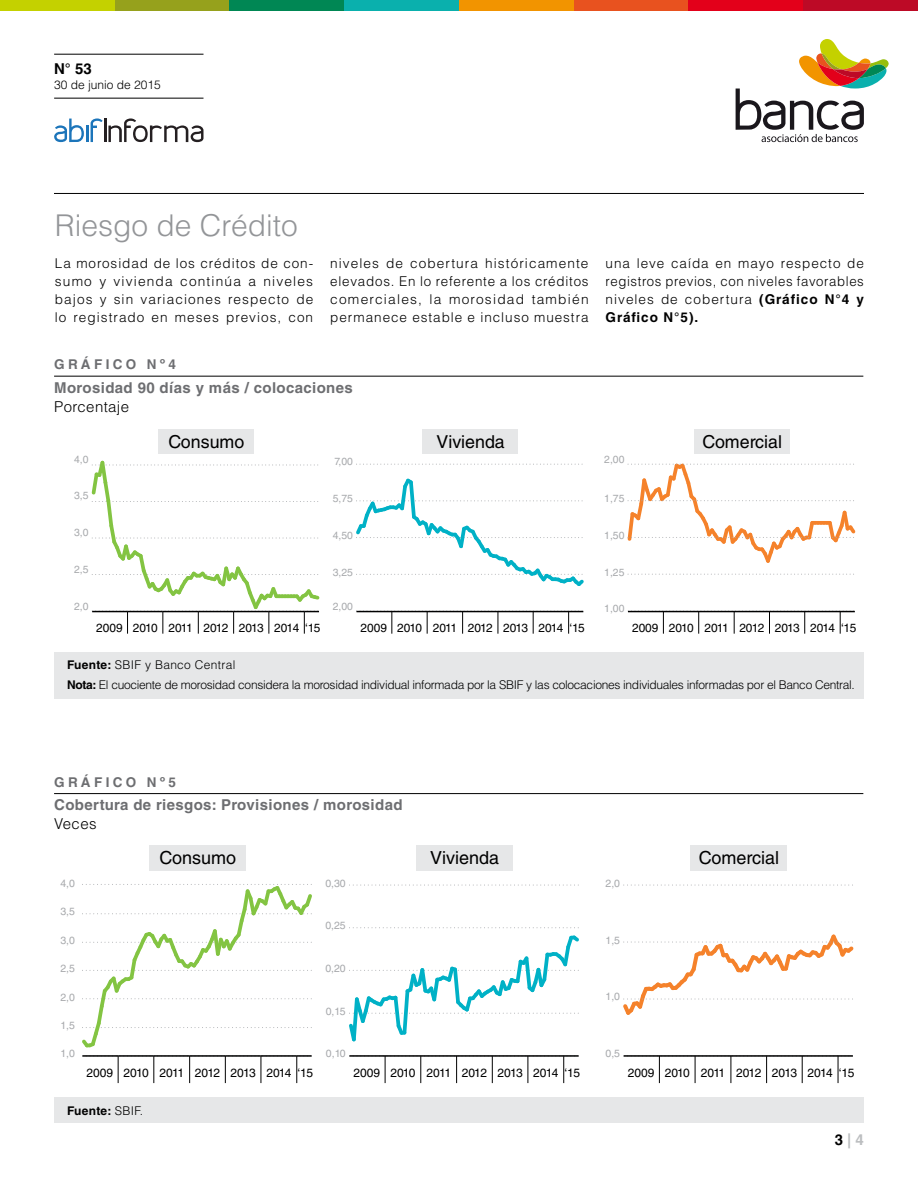
<style>
.page{position:relative;width:918px;height:1188px;background:#fff}
.page>*{position:absolute;margin:0;border:0;box-sizing:border-box;transform-origin:0 0}
.t1{font:300 30px "Helvetica LT Std";color:#939598}
.t2{font:18px "Helvetica LT Std";color:#000}
.t3{font:17.85px "Helvetica LT Std";color:#000}
.t4{font:700 15px "Helvetica LT Std";letter-spacing:.025em;color:#6d6e71}
.t5{font:300 15px "Helvetica LT Std";letter-spacing:.025em;color:#000}
.t6{font:700 15px "Helvetica LT Std";color:#000}
.t7{font:700 15px "Helvetica LT Std";color:#bcbec0}
.t8{font:300 13.5px/18px "Helvetica LT Std";letter-spacing:.075em;color:#000;text-align:justify}
.t9{font:700 13.5px "Helvetica LT Std";letter-spacing:.25em;color:#6d6e71}
.t10{font:300 12px/19.2px "Helvetica LT Std";letter-spacing:-.025em;color:#000}
.t11{font:12px "Helvetica LT Std";letter-spacing:-.04em;color:#000}
.t12{font:300 12px "Helvetica LT Std";color:#000}
.t13{font:700 12px "Helvetica LT Std";letter-spacing:.025em;color:#000}
.t14{font:11.85px "Helvetica LT Std";letter-spacing:-.04em;color:#000}
.t15{font:10.5px "Helvetica LT Std";color:#a7a9ac}
.t16{font:10.35px "Helvetica LT Std";color:#a7a9ac}
.s1{font-weight:700}
.s2{font-weight:300}
.s3{color:#000}
</style>
<div class="page">
<div style="left:0;top:0;width:115px;height:10px;background:#c4d100"></div>
<div style="left:115px;top:0;width:115px;height:10px;background:#96a11c"></div>
<div style="left:229px;top:0;width:115px;height:10px;background:#008754"></div>
<div style="left:344px;top:0;width:115px;height:10px;background:#0ab0ad"></div>
<div style="left:459px;top:0;width:115px;height:10px;background:#f29400"></div>
<div style="left:574px;top:0;width:114px;height:10px;background:#e8521f"></div>
<div style="left:688px;top:0;width:115px;height:10px;background:#e3001a"></div>
<div style="left:803px;top:0;width:115px;height:10px;background:#bd0a26"></div>
<svg style="left:736px;top:39px;width:153px;height:103px"></svg>
<svg style="left:54px;top:118px;width:150px;height:24px"></svg>
<hr style="left:54px;top:98px;width:150px;height:1px;background:#000">
<hr style="left:54px;top:54px;width:150px;height:1px;background:#000">
<div style="left:54px;top:1098px;width:810px;height:25px;background:#e6e7e8"></div>
<hr style="left:54px;top:793px;width:809px;height:1px;background:#000">
<div style="left:150px;top:845px;width:96px;height:25px;background:#e6e7e8"></div>
<svg style="left:82px;top:884px;width:230px;height:199px"></svg>
<div style="left:417px;top:845px;width:96px;height:25px;background:#e6e7e8"></div>
<svg style="left:384px;top:1057px;width:181px;height:26px"></svg>
<svg style="left:349px;top:885px;width:230px;height:1px"></svg>
<hr style="left:349px;top:1055px;width:230px;height:2px;background:#000">
<div style="left:691px;top:845px;width:96px;height:25px;background:#e6e7e8"></div>
<svg style="left:658px;top:1057px;width:181px;height:26px"></svg>
<svg style="left:623px;top:934px;width:231px;height:81px"></svg>
<svg style="left:627px;top:885px;width:226px;height:1px"></svg>
<hr style="left:624px;top:1055px;width:229px;height:2px;background:#000">
<svg style="left:349px;top:927px;width:230px;height:115px"></svg>
<hr style="left:54px;top:376px;width:809px;height:1px;background:#000">
<div style="left:54px;top:652px;width:810px;height:47px;background:#e6e7e8"></div>
<div style="left:159px;top:429px;width:95px;height:25px;background:#e6e7e8"></div>
<svg style="left:91px;top:460px;width:229px;height:174px"></svg>
<div style="left:423px;top:429px;width:95px;height:25px;background:#e6e7e8"></div>
<svg style="left:356px;top:612px;width:227px;height:22px"></svg>
<svg style="left:356px;top:464px;width:227px;height:1px"></svg>
<hr style="left:356px;top:611px;width:227px;height:1px;background:#000">
<svg style="left:356px;top:478px;width:228px;height:108px"></svg>
<div style="left:694px;top:429px;width:96px;height:25px;background:#e6e7e8"></div>
<svg style="left:628px;top:612px;width:227px;height:22px"></svg>
<svg style="left:628px;top:574px;width:226px;height:1px"></svg>
<svg style="left:627px;top:463px;width:229px;height:100px"></svg>
<hr style="left:628px;top:611px;width:227px;height:1px;background:#000">
<hr style="left:54px;top:193px;width:810px;height:1px;background:#000">
<p class="t6" style="left:54px;top:60px;width:39px">N° 53</p>
<p class="t12" style="left:54px;top:77px;width:108px">30 de junio de 2015</p>
<h1 class="t1" style="left:55px;top:207px;width:244px">Riesgo de Crédito</h1>
<p class="t8" style="left:55px;top:254px;width:260px">La morosidad de los créditos de con&shy;sumo y vivienda continúa a niveles bajos y sin variaciones respecto de lo registrado en meses previos, con</p>
<p class="t8" style="left:330px;top:254px;width:260px">niveles de cobertura históricamente elevados. En lo referente a los créditos comerciales, la morosidad también permanece estable e incluso muestra</p>
<p class="t8" style="left:606px;top:254px;width:260px">una leve caída en mayo respecto de registros previos, con niveles favorables niveles de cobertura <span class="s1">(Gráfico N°4 y Gráfico N°5).</span></p>
<p class="t9" style="left:54px;top:356px;width:123px">GRÁFICO Nº4</p>
<p class="t4" style="left:54px;top:378px;width:300px">Morosidad 90 días y más / colocaciones</p>
<p class="t5" style="left:54px;top:397px;width:76px">Porcentaje</p>
<p class="t16" style="left:74px;top:453px;width:16px">4,0</p>
<h3 class="t3" style="left:168px;top:431px;width:77px">Consumo</h3>
<p class="t16" style="left:335px;top:456px;width:20px">7,00</p>
<h3 class="t3" style="left:437px;top:431px;width:70px">Vivienda</h3>
<p class="t16" style="left:604px;top:453px;width:22px">2,00</p>
<h3 class="t3" style="left:702px;top:431px;width:81px">Comercial</h3>
<p class="t16" style="left:74px;top:490px;width:16px">3,5</p>
<p class="t16" style="left:74px;top:526px;width:16px">3,0</p>
<p class="t16" style="left:333px;top:492px;width:22px">5,75</p>
<p class="t16" style="left:333px;top:529px;width:22px">4,50</p>
<p class="t16" style="left:604px;top:492px;width:22px">1,75</p>
<p class="t16" style="left:604px;top:529px;width:22px">1,50</p>
<p class="t16" style="left:74px;top:563px;width:16px">2,5</p>
<p class="t16" style="left:333px;top:566px;width:22px">3,25</p>
<p class="t16" style="left:604px;top:566px;width:22px">1,25</p>
<p class="t16" style="left:74px;top:600px;width:16px">2,0</p>
<p class="t16" style="left:333px;top:600px;width:22px">2,00</p>
<p class="t16" style="left:604px;top:603px;width:22px">1,00</p>
<p class="t14" style="left:96px;top:621px;width:226px">2009 2010 2011 2012 2013 2014 ‘15</p>
<p class="t14" style="left:361px;top:621px;width:226px">2009 2010 2011 2012 2013 2014 ‘15</p>
<p class="t14" style="left:632px;top:621px;width:226px">2009 2010 2011 2012 2013 2014 ‘15</p>
<p class="t10" style="left:67px;top:655px;width:789px"><span class="s1">Fuente:</span> SBIF y Banco Central<br><span class="s1">Nota:</span> El cuociente de morosidad considera la morosidad individual informada por la SBIF y las colocaciones individuales informadas por el Banco Central.</p>
<p class="t9" style="left:54px;top:774px;width:123px">GRÁFICO Nº5</p>
<p class="t4" style="left:54px;top:796px;width:350px">Cobertura de riesgos: Provisiones / morosidad</p>
<p class="t5" style="left:54px;top:815px;width:44px">Veces</p>
<p class="t15" style="left:60px;top:877px;width:16px">4,0</p>
<p class="t15" style="left:60px;top:905px;width:16px">3,5</p>
<p class="t15" style="left:60px;top:934px;width:16px">3,0</p>
<p class="t15" style="left:60px;top:962px;width:16px">2,5</p>
<p class="t15" style="left:60px;top:991px;width:16px">2,0</p>
<p class="t15" style="left:60px;top:1019px;width:16px">1,5</p>
<p class="t15" style="left:60px;top:1048px;width:16px">1,0</p>
<h2 class="t2" style="left:159px;top:847px;width:78px">Consumo</h2>
<p class="t15" style="left:325px;top:877px;width:22px">0,30</p>
<p class="t15" style="left:325px;top:920px;width:22px">0,25</p>
<p class="t15" style="left:325px;top:962px;width:22px">0,20</p>
<p class="t15" style="left:326px;top:1005px;width:22px">0,15</p>
<p class="t15" style="left:326px;top:1048px;width:21px">0,10</p>
<h2 class="t2" style="left:430px;top:847px;width:71px">Vivienda</h2>
<p class="t15" style="left:606px;top:877px;width:16px">2,0</p>
<p class="t15" style="left:606px;top:934px;width:16px">1,5</p>
<p class="t15" style="left:606px;top:991px;width:16px">1,0</p>
<p class="t15" style="left:606px;top:1048px;width:16px">0,5</p>
<h2 class="t2" style="left:699px;top:847px;width:82px">Comercial</h2>
<p class="t11" style="left:87px;top:1065px;width:228px">2009 2010 2011 2012 2013 2014 ‘15</p>
<p class="t11" style="left:353px;top:1065px;width:228px">2009 2010 2011 2012 2013 2014 ‘15</p>
<p class="t11" style="left:628px;top:1065px;width:228px">2009 2010 2011 2012 2013 2014 ‘15</p>
<p class="t13" style="left:67px;top:1104px;width:78px">Fuente: <span class="s2">SBIF.</span></p>
<p class="t7" style="left:835px;top:1130px;width:31px"><span class="s3">3</span> | 4</p>
</div>
